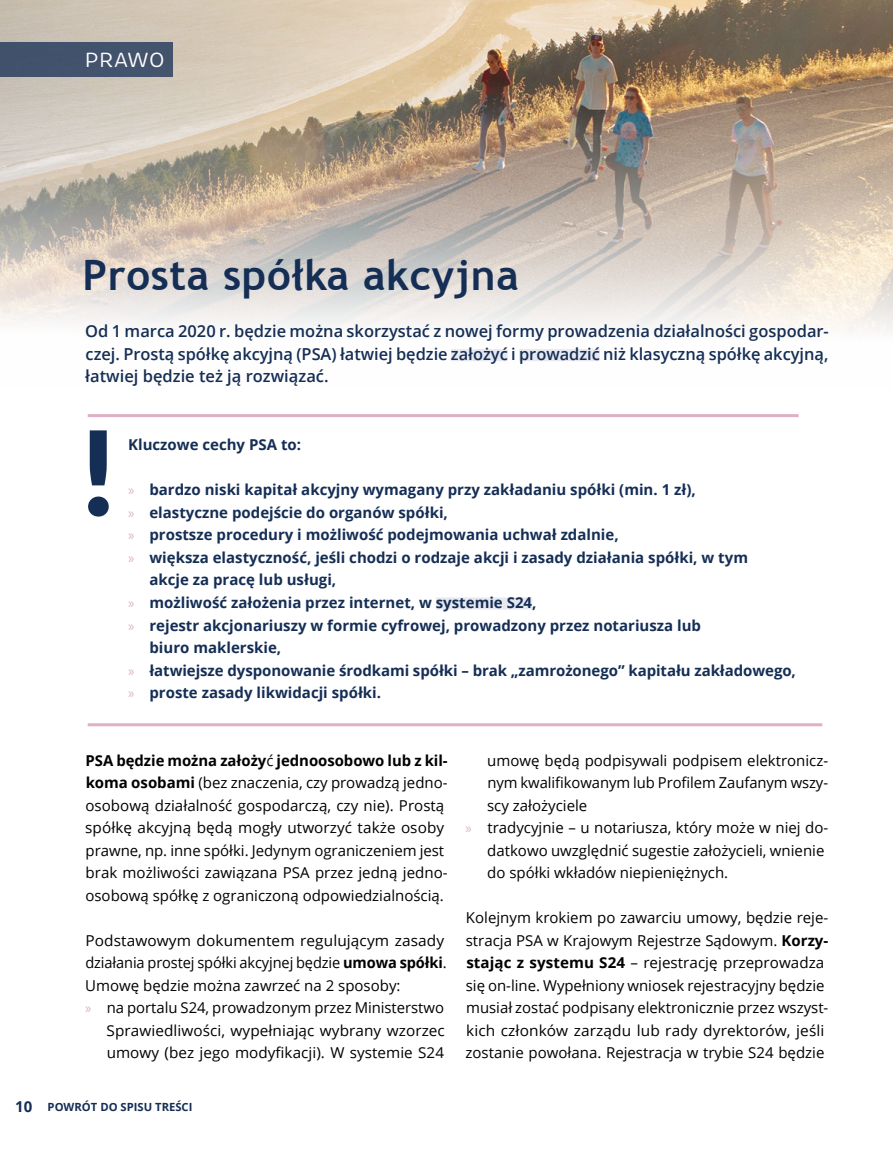
<style>
.page{position:relative;width:893px;height:1149px;background:#fff}
.page>*{position:absolute;margin:0;border:0;box-sizing:border-box;transform-origin:0 0}
.t1{font:700 42px "Trebuchet MS";letter-spacing:.015em;color:#152e55}
.t2{font:21px "Brevia";letter-spacing:.02em;color:#fff}
.t3{font:600 16.5px/22.5px "Open Sans";color:#152e55;text-align:justify}
.t4{font:15px/22.5px "Open Sans";color:#000}
.t5{font:700 15px "Open Sans";color:#152e55}
.t6{font:700 11.25px "Open Sans";color:#152e55}
.s1{font-family:"Myriad Pro";font-weight:400;color:#e0b0c7}
.s2{font-weight:700}
.s3{font-family:"Myriad Pro";color:#e0b0c7}
.s4{font-size:15px}
</style>
<div class="page">
<img style="left:0;top:0;width:893px;height:332px">
<div style="left:451px;top:349px;width:57px;height:12px;background:#e8e8ef"></div>
<div style="left:519px;top:349px;width:81px;height:12px;background:#e8e8ef"></div>
<svg style="left:88px;top:430px;width:21px;height:86px"></svg>
<hr style="left:88px;top:723px;width:734px;height:3px;background:#e0b0c7">
<hr style="left:88px;top:414px;width:711px;height:3px;background:#e0b0c7">
<div style="left:436px;top:597px;width:96px;height:12px;background:#e8e8ef"></div>
<div style="left:0;top:42px;width:172px;height:34px;background:#42536c"></div>
<h2 class="t2" style="left:85px;top:47px;width:81px">PRAWO</h2>
<h1 class="t1" style="left:83px;top:249px;width:438px">Prosta spółka akcyjna</h1>
<p class="t3" style="left:85px;top:319px;width:745px">Od 1 marca 2020 r. będzie można skorzystać z nowej formy prowadzenia działalności gospodar&shy;czej. Prostą spółkę akcyjną (PSA) łatwiej będzie założyć i prowadzić niż klasyczną spółkę akcyjną, łatwiej będzie też ją rozwiązać.</p>
<p class="t5" style="left:128px;top:434px;width:174px">Kluczowe cechy PSA to:</p>
<p class="t5" style="left:128px;top:479px;width:569px"><span class="s1">»</span> bardzo niski kapitał akcyjny wymagany przy zakładaniu spółki (min. 1 zł),</p>
<p class="t5" style="left:128px;top:501px;width:321px"><span class="s1">»</span> elastyczne podejście do organów spółki,</p>
<p class="t5" style="left:128px;top:524px;width:492px"><span class="s1">»</span> prostsze procedury i możliwość podejmowania uchwał zdalnie,</p>
<p class="t5" style="left:128px;top:546px;width:621px"><span class="s1">»</span> większa elastyczność, jeśli chodzi o rodzaje akcji i zasady działania spółki, w tym</p>
<p class="t5" style="left:149px;top:569px;width:188px">akcje za pracę lub usługi,</p>
<p class="t5" style="left:128px;top:591px;width:410px"><span class="s1">»</span> możliwość założenia przez internet, w systemie S24,</p>
<p class="t5" style="left:128px;top:614px;width:574px"><span class="s1">»</span> rejestr akcjonariuszy w formie cyfrowej, prowadzony przez notariusza lub</p>
<p class="t5" style="left:149px;top:636px;width:133px">biuro maklerskie,</p>
<p class="t5" style="left:128px;top:659px;width:669px"><span class="s1">»</span> łatwiejsze dysponowanie środkami spółki – brak „zamrożonego” kapitału zakładowego,</p>
<p class="t5" style="left:128px;top:681px;width:254px"><span class="s1">»</span> proste zasady likwidacji spółki.</p>
<p class="t4" style="left:85px;top:748px;width:364px"><span class="s2">PSA będzie można założy</span>ć <span class="s2">jednoosobowo lub z kil&shy;koma osobami</span> (bez znaczenia, czy prowadzą jedno&shy;osobową działalność gospodarczą, czy nie). Prostą spółkę akcyjną będą mogły utworzyć także osoby prawne, np. inne spółki. Jedynym ograniczeniem jest brak możliwości zawiązana PSA przez jedną jedno&shy;osobową spółkę z ograniczoną odpowiedzialnością.</p>
<p class="t4" style="left:85px;top:928px;width:360px">Podstawowym dokumentem regulującym zasady</p>
<p class="t4" style="left:85px;top:950px;width:363px">działania prostej spółki akcyjnej będzie <span class="s2">umowa spółki</span>.</p>
<p class="t4" style="left:85px;top:973px;width:317px">Umowę będzie można zawrzeć na 2 sposoby:</p>
<p class="t4" style="left:85px;top:995px;width:360px"><span class="s3">»</span> na portalu S24, prowadzonym przez Ministerstwo</p>
<p class="t4" style="left:107px;top:1018px;width:340px">Sprawiedliwości, wypełniając wybrany wzorzec</p>
<p class="t4" style="left:107px;top:1040px;width:339px">umowy (bez jego modyfikacji). W systemie S24</p>
<p class="t6" style="left:15px;top:1098px;width:179px"><span class="s4">10</span> POWRÓT DO SPISU TREŚCI</p>
<p class="t4" style="left:487px;top:748px;width:342px">umowę będą podpisywali podpisem elektronicz-</p>
<p class="t4" style="left:487px;top:770px;width:342px">nym kwalifikowanym lub Profilem Zaufanym wszy-</p>
<p class="t4" style="left:487px;top:793px;width:102px">scy założyciele</p>
<p class="t4" style="left:466px;top:815px;width:364px"><span class="s3">»</span> tradycyjnie – u notariusza, który może w niej do-</p>
<p class="t4" style="left:487px;top:838px;width:339px">datkowo uwzględnić sugestie założycieli, wnienie</p>
<p class="t4" style="left:487px;top:860px;width:243px">do spółki wkładów niepieniężnych.</p>
<p class="t4" style="left:466px;top:905px;width:364px">Kolejnym krokiem po zawarciu umowy, będzie reje&shy;stracja PSA w Krajowym Rejestrze Sądowym. <span class="s2">Korzy&shy;stając z systemu S24</span> – rejestrację przeprowadza się on-line. Wypełniony wniosek rejestracyjny będzie musiał zostać podpisany elektronicznie przez wszyst&shy;kich członków zarządu lub rady dyrektorów, jeśli zostanie powołana. Rejestracja w trybie S24 będzie</p>
</div>
